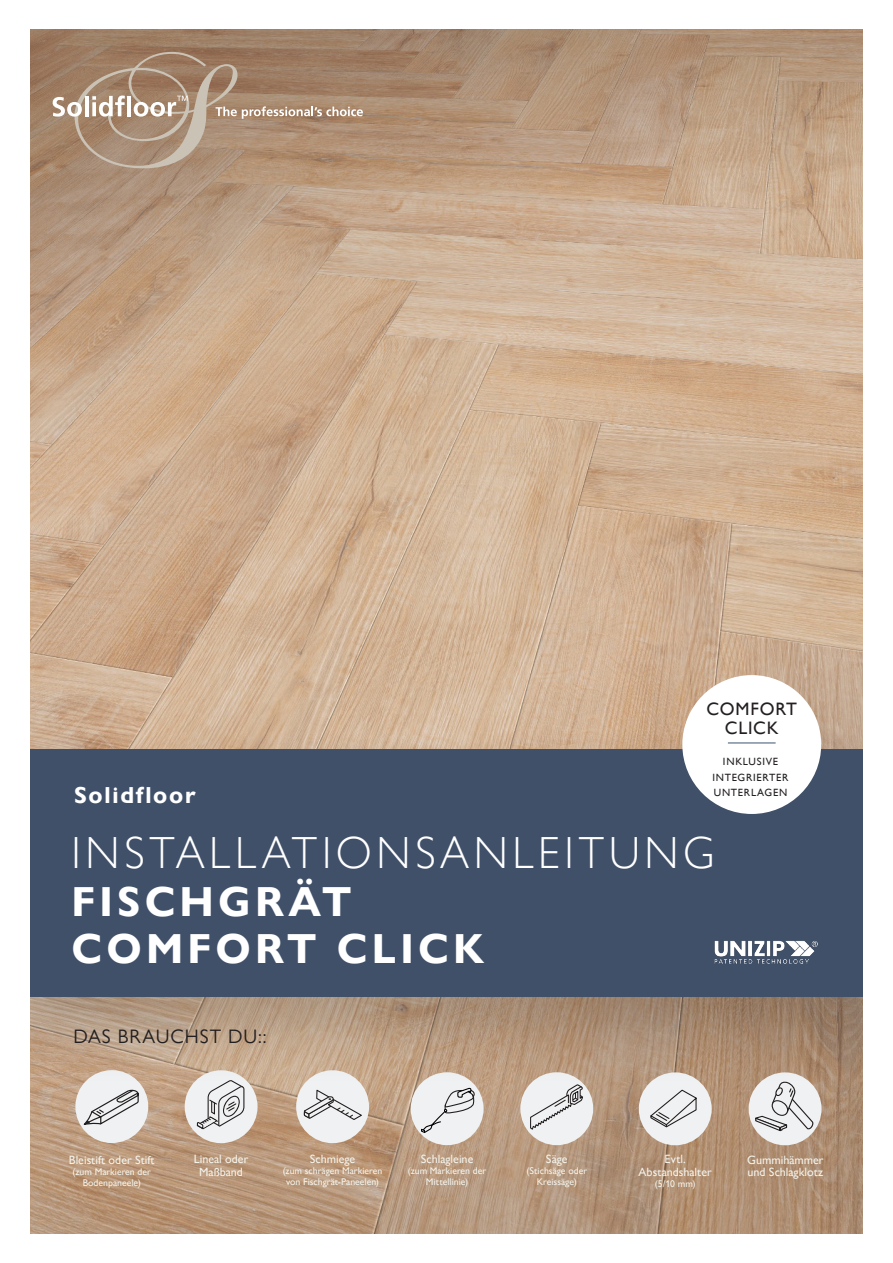
<style>
.page{position:relative;width:893px;height:1263px;background:#fff}
.page>*{position:absolute;margin:0;border:0;box-sizing:border-box;transform-origin:0 0}
.t1{font:300 45px "Gill Sans Nova";letter-spacing:.1em;color:#fff}
.t2{font:700 42px "Gill Sans Nova";letter-spacing:.1em;color:#fff}
.t3{font:700 23.1px "Gill Sans Nova";letter-spacing:.075em;color:#fff}
.t4{font:19.5px "Gill Sans Nova";letter-spacing:.05em;color:#231f20}
.t5{font:18px "Gill Sans";letter-spacing:.045em;color:#231f20}
.Diap_cover_small{font:500 12px/12.8px "Gill Sans Nova";color:#f4f3eb;text-align:center}
.t6{font:10.5px "Gill Sans";letter-spacing:.07em;color:#231f20}
.Diap_cover_small-2{font:500 9.75px/11.2px "Gill Sans Nova";color:#f4f3eb;text-align:center}
</style>
<div class="page">
<img style="left:30px;top:30px;width:833px;height:1203px">
<svg style="left:53px;top:52px;width:310px;height:116px;background:#aa8d76"></svg>
<div style="left:411px;top:1072px;width:73px;height:73px;background:#f0f1f2;border-radius:50%"></div>
<div style="left:75px;top:1070px;width:73px;height:73px;background:#f0f1f2;border-radius:50%"></div>
<div style="left:520px;top:1072px;width:73px;height:73px;background:#f0f1f2;border-radius:50%"></div>
<div style="left:185px;top:1070px;width:73px;height:73px;background:#f0f1f2;border-radius:50%"></div>
<div style="left:639px;top:1072px;width:73px;height:73px;background:#f0f1f2;border-radius:50%"></div>
<div style="left:296px;top:1070px;width:73px;height:73px;background:#f0f1f2;border-radius:50%"></div>
<div style="left:749px;top:1072px;width:72px;height:73px;background:#f0f1f2;border-radius:50%"></div>
<svg style="left:196px;top:1088px;width:48px;height:42px"></svg>
<svg style="left:83px;top:1089px;width:56px;height:36px"></svg>
<svg style="left:303px;top:1089px;width:59px;height:31px"></svg>
<svg style="left:530px;top:1088px;width:53px;height:42px"></svg>
<svg style="left:420px;top:1088px;width:55px;height:46px"></svg>
<svg style="left:650px;top:1089px;width:47px;height:39px"></svg>
<svg style="left:755px;top:1088px;width:59px;height:44px"></svg>
<div style="left:0;top:726px;width:893px;height:362px;background:#231f20;opacity:.23"></div>
<div style="left:14px;top:750px;width:867px;height:247px;background:#405069"></div>
<div style="left:863px;top:0;width:30px;height:1263px;background:#fff"></div>
<div style="left:0;top:0;width:30px;height:1263px;background:#fff"></div>
<div style="left:682px;top:675px;width:139px;height:139px;background:#fff;border-radius:50%"></div>
<hr style="left:728px;top:742px;width:48px;height:1px;background:#39536f">
<img style="left:714px;top:940px;width:104px;height:24px">
<h1 class="t5" style="left:706px;top:698px;width:92px">COMFORT</h1>
<p class="t3" style="left:74px;top:781px;width:123px">Solidfloor</p>
<h1 class="t5" style="left:725px;top:718px;width:55px">CLICK</h1>
<h1 class="t6" style="left:723px;top:755px;width:57px">INKLUSIVE</h1>
<h1 class="t6" style="left:713px;top:771px;width:77px">INTEGRIERTER</h1>
<h1 class="t6" style="left:714px;top:786px;width:75px">UNTERLAGEN</h1>
<p class="t1" style="left:72px;top:825px;width:645px">INSTALLATIONSANLEITUNG</p>
<p class="t2" style="left:72px;top:876px;width:281px">FISCHGRÄT</p>
<p class="t2" style="left:72px;top:923px;width:414px">COMFORT CLICK</p>
<h2 class="t4" style="left:73px;top:1025px;width:195px">DAS BRAUCHST DU::</h2>
<p class="Diap_cover_small" style="left:69px;top:1153px;width:87px">Bleistift oder Stift</p>
<p class="Diap_cover_small-2" style="left:73px;top:1166px;width:80px">(zum Markieren der<br>Bodenpaneele)</p>
<p class="Diap_cover_small" style="left:194px;top:1152px;width:56px">Lineal oder<br>Maßband</p>
<p class="Diap_cover_small" style="left:310px;top:1152px;width:47px">Schmiege</p>
<p class="Diap_cover_small-2" style="left:283px;top:1165px;width:101px">(zum schrägen Markieren von Fischgrät-Paneelen)</p>
<p class="Diap_cover_small" style="left:421px;top:1152px;width:54px">Schlagleine</p>
<p class="Diap_cover_small-2" style="left:408px;top:1165px;width:80px">(zum Markieren der<br>Mittellinie)</p>
<p class="Diap_cover_small" style="left:546px;top:1152px;width:23px">Säge</p>
<p class="Diap_cover_small-2" style="left:526px;top:1165px;width:62px">(Stichsäge oder<br>Kreissäge)</p>
<p class="Diap_cover_small" style="left:639px;top:1152px;width:75px">Evtl.<br>Abstandshalter</p>
<p class="Diap_cover_small-2" style="left:655px;top:1178px;width:43px">(5/10 mm)</p>
<p class="Diap_cover_small" style="left:747px;top:1153px;width:78px;text-align:left">Gummihämmer und Schlagklotz</p>
</div>
